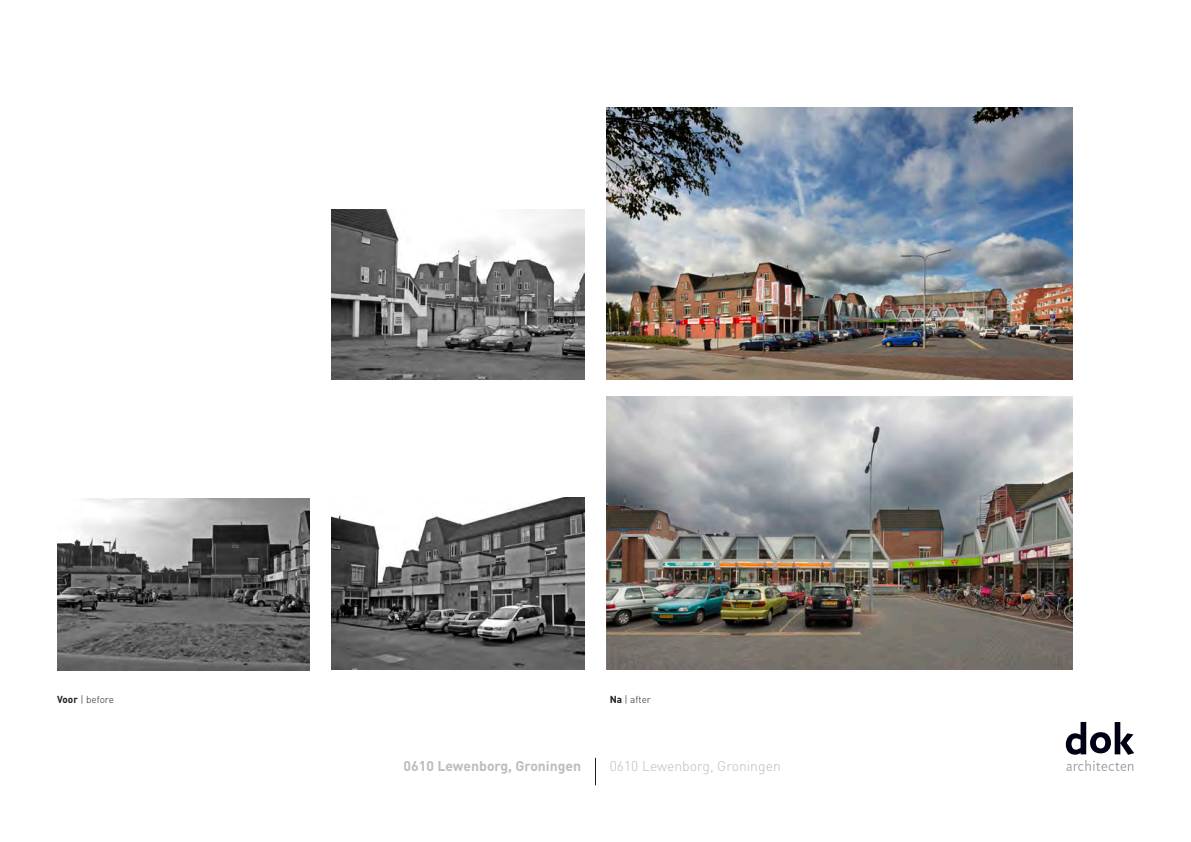
<style>
.page{position:relative;width:1191px;height:842px;background:#fff}
.page>*{position:absolute;margin:0;border:0;box-sizing:border-box;transform-origin:0 0}
.t1{font:700 14px "DIN Pro";color:#bcbdc0}
.t2{font:300 14px "DIN Pro";color:#bcbdc0}
.standaard_-_bold_10{font:300 10px "DIN Pro";color:#231f20}
.s1{font-weight:700}
</style>
<div class="page">
<img style="left:332px;top:210px;width:252px;height:170px">
<img style="left:607px;top:108px;width:465px;height:272px">
<img style="left:607px;top:397px;width:465px;height:272px">
<img style="left:57px;top:499px;width:252px;height:171px">
<img style="left:332px;top:498px;width:252px;height:171px">
<svg style="left:595px;top:758px;width:1px;height:27px"></svg>
<svg style="left:1065px;top:722px;width:69px;height:49px"></svg>
<p class="standaard_-_bold_10" style="left:57px;top:693px;width:58px"><span class="s1">Voor</span> | before</p>
<p class="standaard_-_bold_10" style="left:609px;top:693px;width:43px"><span class="s1">Na</span> | after</p>
<p class="t1" style="left:404px;top:756px;width:179px">0610 Lewenborg, Groningen</p>
<p class="t2" style="left:609px;top:756px;width:173px">0610 Lewenborg, Groningen</p>
</div>
